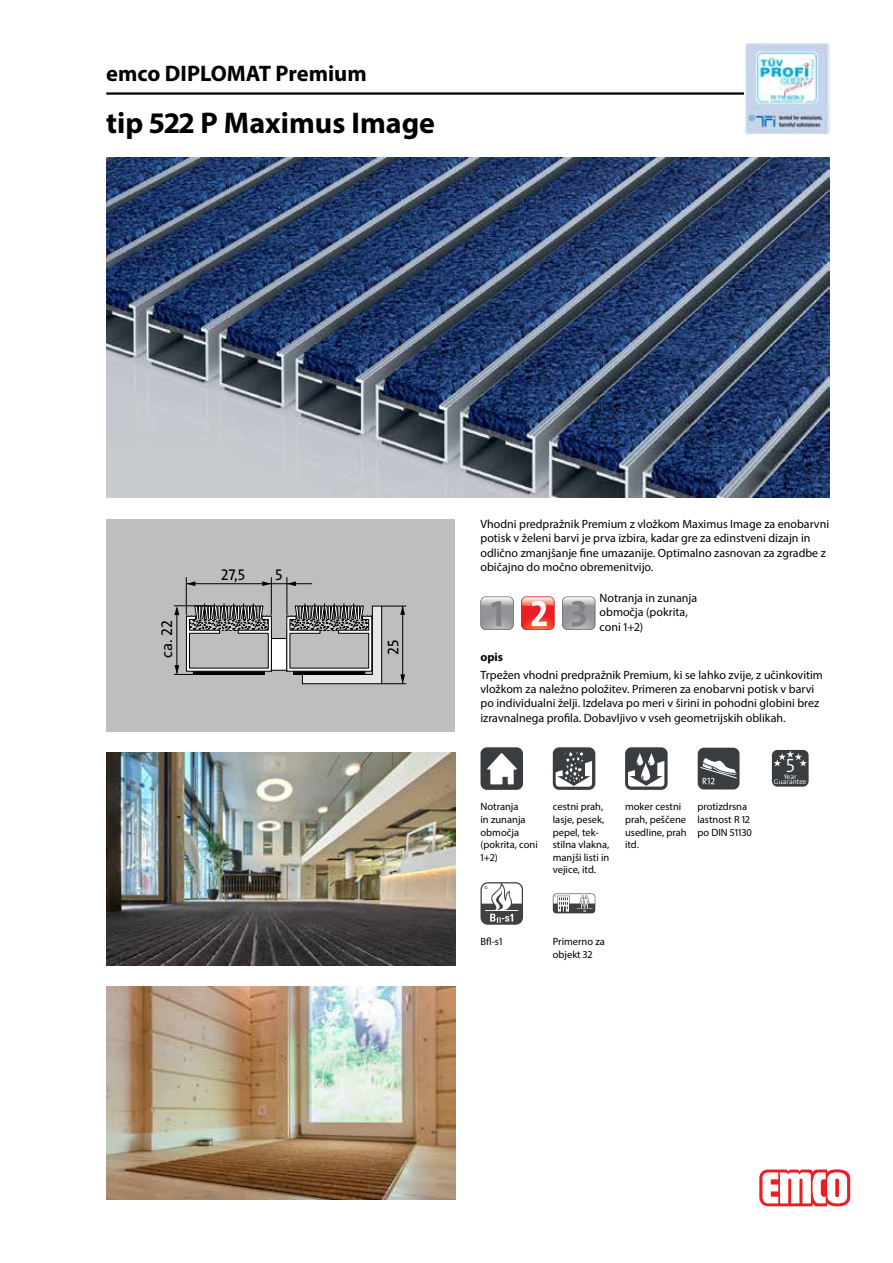
<style>
.page{position:relative;width:893px;height:1263px;background:#fff}
.page>*{position:absolute;margin:0;border:0;box-sizing:border-box;transform-origin:0 0}
.t1{font:700 30px "Myriad Pro";color:#000}
.t2{font:700 22.5px "Myriad Pro";color:#000}
.t3{font:300 19.5px "The Sans Os F";color:#fff}
.t4{font:15.6px "The Sans Os F";color:#000}
.t5{font:12px/14.4px "Myriad Pro";color:#000}
.t6{font:700 12px "Myriad Pro";color:#000}
.t7{font:10.5px/12.6px "Myriad Pro";color:#000}
.t8{font:300 7.05px/5.2px "The Sans Os F";color:#fff;text-align:center}
</style>
<div class="page">
<img style="left:106px;top:157px;width:723px;height:340px">
<hr style="left:106px;top:92px;width:723px;height:3px;background:#000">
<svg style="left:759px;top:1169px;width:91px;height:37px"></svg>
<img style="left:744px;top:43px;width:85px;height:92px">
<div style="left:106px;top:519px;width:349px;height:212px;background:#bcbec0"></div>
<div style="left:271px;top:638px;width:16px;height:32px;background:#fff"></div>
<div style="left:271px;top:638px;width:16px;height:33px;border:1px solid #000"></div>
<hr style="left:187px;top:583px;width:84px;height:1px;background:#000">
<svg style="left:262px;top:581px;width:9px;height:5px"></svg>
<svg style="left:187px;top:581px;width:8px;height:5px"></svg>
<svg style="left:287px;top:581px;width:9px;height:5px"></svg>
<hr style="left:186px;top:577px;width:1px;height:37px;background:#000">
<hr style="left:286px;top:577px;width:1px;height:37px;background:#000">
<hr style="left:271px;top:577px;width:1px;height:37px;background:#000">
<svg style="left:174px;top:603px;width:98px;height:72px"></svg>
<hr style="left:271px;top:583px;width:41px;height:1px;background:#000">
<svg style="left:286px;top:603px;width:120px;height:81px"></svg>
<img style="left:106px;top:753px;width:349px;height:212px">
<img style="left:106px;top:986px;width:349px;height:213px">
<svg style="left:521px;top:597px;width:33px;height:33px"></svg>
<svg style="left:562px;top:597px;width:33px;height:33px"></svg>
<svg style="left:480px;top:597px;width:34px;height:33px"></svg>
<div style="left:480px;top:747px;width:43px;height:43px;background:#3a3d40;border-radius:6px"></div>
<svg style="left:487px;top:753px;width:30px;height:31px"></svg>
<div style="left:553px;top:747px;width:42px;height:43px;background:#3a3d40;border-radius:6px"></div>
<svg style="left:556px;top:752px;width:36px;height:35px"></svg>
<div style="left:625px;top:747px;width:43px;height:43px;background:linear-gradient(to right,#3a3d40,#3a3d40);border-radius:6px"></div>
<svg style="left:628px;top:752px;width:36px;height:34px"></svg>
<div style="left:698px;top:748px;width:41px;height:41px;background:#3a3d40;border-radius:6px"></div>
<svg style="left:700px;top:758px;width:37px;height:26px"></svg>
<div style="left:772px;top:750px;width:37px;height:37px;background:#3a3d40;border-radius:5px"></div>
<svg style="left:773px;top:750px;width:34px;height:16px"></svg>
<svg style="left:480px;top:882px;width:43px;height:43px"></svg>
<svg style="left:553px;top:893px;width:42px;height:20px"></svg>
<h2 class="t2" style="left:106px;top:59px;width:262px">emco DIPLOMAT Premium</h2>
<h1 class="t1" style="left:106px;top:103px;width:330px">tip 522 P Maximus Image</h1>
<h3 class="t4" style="left:157px;top:658px;width:39px;rotate:-90deg">ca. 22</h3>
<h3 class="t4" style="left:221px;top:564px;width:26px">27,5</h3>
<h3 class="t4" style="left:275px;top:564px;width:9px">5</h3>
<h3 class="t4" style="left:383px;top:655px;width:17px;rotate:-90deg">25</h3>
<p class="t5" style="left:480px;top:516px;width:350px">Vhodni predpražnik Premium z vložkom Maximus Image za enobarvni potisk v želeni barvi je prva izbira, kadar gre za edinstveni dizajn in odlično zmanjšanje fine umazanije. Optimalno zasnovan za zgradbe z običajno do močno obremenitvijo.</p>
<p class="t5" style="left:600px;top:590px;width:99px">Notranja in zunanja območja (pokrita, coni 1+2)</p>
<p class="t6" style="left:480px;top:649px;width:24px">opis</p>
<p class="t5" style="left:480px;top:667px;width:344px">Trpežen vhodni predpražnik Premium, ki se lahko zvije, z učinkovitim vložkom za naležno položitev. Primeren za enobarvni potisk v barvi po individualni želji. Izdelava po meri v širini in pohodni globini brez izravnalnega profila. Dobavljivo v vseh geometrijskih oblikah.</p>
<p class="t7" style="left:480px;top:800px;width:59px">Notranja<br>in zunanja območja (pokrita, coni<br>1+2)</p>
<p class="t7" style="left:553px;top:800px;width:58px">cestni prah, lasje, pesek, pepel, tek&shy;stilna vlakna, manjši listi in vejice, itd.</p>
<p class="t7" style="left:625px;top:800px;width:63px">moker cestni prah, peščene usedline, prah itd.</p>
<p class="t7" style="left:697px;top:800px;width:56px">protizdrsna lastnost R 12 po DIN 51130</p>
<h3 class="t3" style="left:786px;top:753px;width:10px">5</h3>
<p class="t8" style="left:774px;top:774px;width:34px">Year<br>Guarantee</p>
<p class="t7" style="left:480px;top:935px;width:23px">Bfl-s1</p>
<p class="t7" style="left:553px;top:935px;width:54px">Primerno za objekt 32</p>
</div>
